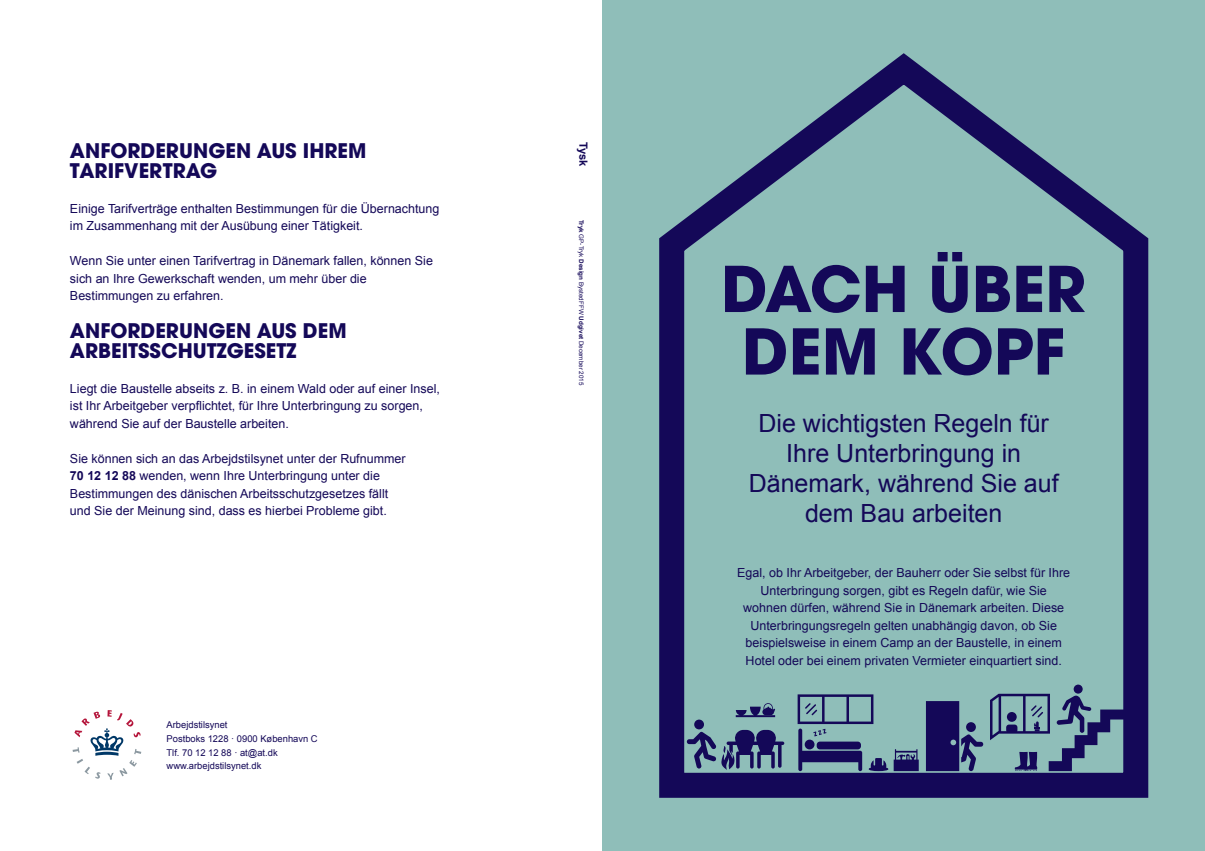
<style>
.page{position:relative;width:1205px;height:851px;background:#fff}
.page>*{position:absolute;margin:0;border:0;box-sizing:border-box;transform-origin:0 0}
.t1{font:700 62.5px/62.5px "Avant Garde";color:#140858;text-align:center}
.t2{font:25px/30px "Arial";color:#140858;text-align:center}
.t3{font:700 20px/20px "Avant Garde";color:#140858}
.t4{font:12.5px/17.5px "Arial";color:#140858}
.t5{font:700 11.25px "Arial";color:#140858}
.t6{font:9.38px/13.8px "Arial";color:#140858}
.t7{font:6.25px "Arial";color:#140858}
.s1{font-weight:700}
</style>
<div class="page">
<div style="left:602px;top:0;width:603px;height:850px;background:#8fbeb9"></div>
<svg style="left:659px;top:53px;width:490px;height:745px"></svg>
<div style="left:1073px;top:684px;width:9px;height:9px;background:#140858;border-radius:50%"></div>
<div style="left:694px;top:719px;width:10px;height:10px;background:#140858;border-radius:50%"></div>
<svg style="left:736px;top:703px;width:39px;height:14px"></svg>
<svg style="left:687px;top:729px;width:97px;height:42px"></svg>
<svg style="left:926px;top:701px;width:57px;height:70px"></svg>
<svg style="left:990px;top:693px;width:134px;height:78px"></svg>
<svg style="left:797px;top:694px;width:122px;height:77px"></svg>
<svg style="left:73px;top:710px;width:68px;height:69px"></svg>
<h3 class="t3" style="left:70px;top:140px;width:298px">ANFORDERUNGEN AUS IHREM<br>TARIFVERTRAG</h3>
<p class="t4" style="left:70px;top:200px;width:371px">Einige Tarifverträge enthalten Bestimmungen für die Übernachtung im Zusammenhang mit der Ausübung einer Tätigkeit.</p>
<p class="t4" style="left:70px;top:252px;width:364px">Wenn Sie unter einen Tarifvertrag in Dänemark fallen, können Sie sich an Ihre Gewerkschaft wenden, um mehr über die<br>Bestimmungen zu erfahren.</p>
<h3 class="t3" style="left:70px;top:320px;width:278px">ANFORDERUNGEN AUS DEM<br>ARBEITSSCHUTZGESETZ</h3>
<p class="t4" style="left:70px;top:380px;width:371px">Liegt die Baustelle abseits z. B. in einem Wald oder auf einer Insel, ist Ihr Arbeitgeber verpflichtet, für Ihre Unterbringung zu sorgen, während Sie auf der Baustelle arbeiten.</p>
<p class="t4" style="left:70px;top:450px;width:337px">Sie können sich an das Arbejdstilsynet unter der Rufnummer <span class="s1">70 12 12 88</span> wenden, wenn Ihre Unterbringung unter die Bestimmungen des dänischen Arbeitsschutzgesetzes fällt und Sie der Meinung sind, dass es hierbei Probleme gibt.</p>
<p class="t6" style="left:167px;top:718px;width:153px">Arbejdstilsynet<br>Postboks 1228 · 0900 København C<br>Tlf. 70 12 12 88 · at@at.dk www.arbejdstilsynet.dk</p>
<p class="t5" style="left:591px;top:142px;width:26px;rotate:90deg">Tysk</p>
<p class="t7" style="left:585px;top:220px;width:167px;rotate:90deg"><span class="s1">Tryk</span> GP-Tryk <span class="s1">Design</span> BystedFFW <span class="s1">Udgivet</span> December 2015</p>
<h1 class="t1" style="left:721px;top:257px;width:366px">DACH ÜBER<br>DEM KOPF</h1>
<h2 class="t2" style="left:749px;top:408px;width:311px">Die wichtigsten Regeln für<br>Ihre Unterbringung in<br>Dänemark, während Sie auf dem Bau arbeiten</h2>
<p class="t4" style="left:737px;top:564px;width:334px;text-align:center">Egal, ob Ihr Arbeitgeber, der Bauherr oder Sie selbst für Ihre Unterbringung sorgen, gibt es Regeln dafür, wie Sie wohnen dürfen, während Sie in Dänemark arbeiten. Diese Unterbringungsregeln gelten unabhängig davon, ob Sie beispielsweise in einem Camp an der Baustelle, in einem Hotel oder bei einem privaten Vermieter einquartiert sind.</p>
</div>
